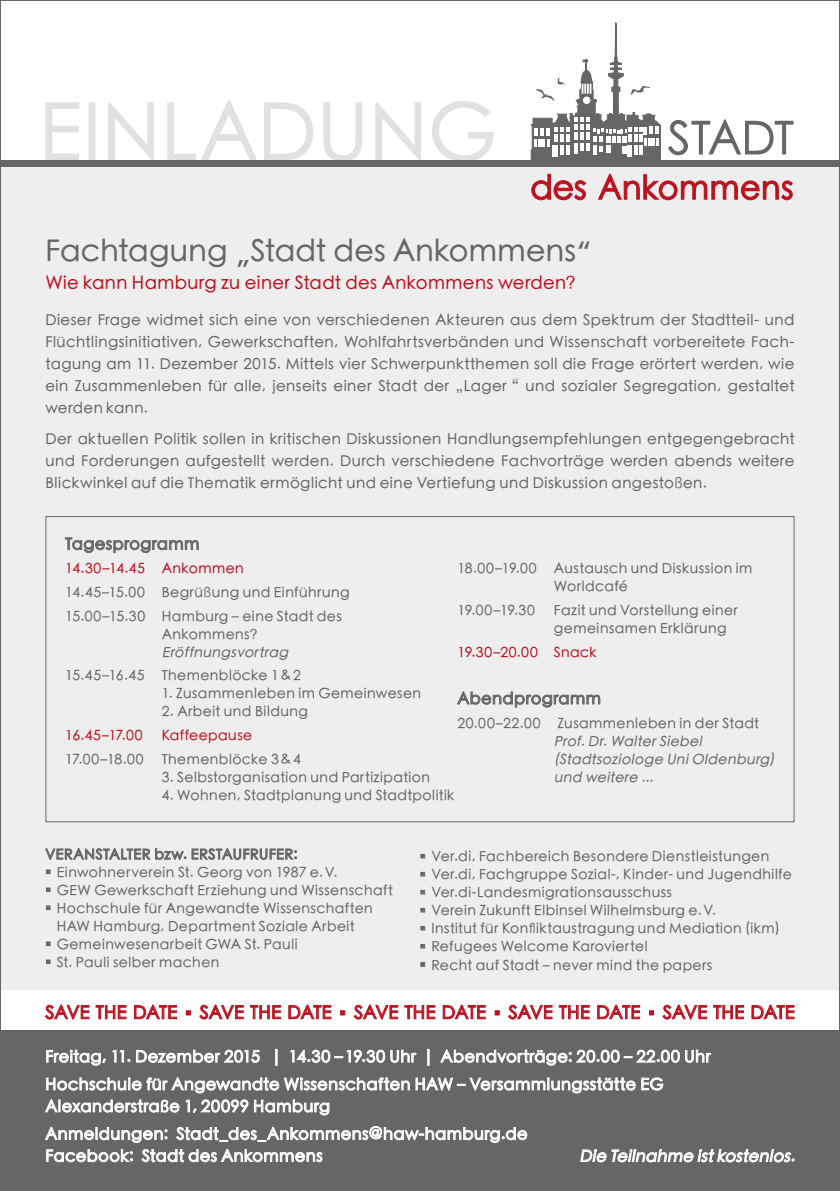
<style>
.page{position:relative;width:840px;height:1191px;background:#fff}
.page>*{position:absolute;margin:0;border:0;box-sizing:border-box;transform-origin:0 0}
.t1{font:500 30px "ST Heiti SC";letter-spacing:.005em;color:#656766}
.t2{font:500 18px "ST Heiti SC";letter-spacing:.02em;color:#be111f}
.t3{font:500 16px/27.6px "ST Heiti SC";letter-spacing:.035em;color:#fff}
.t4{font:500 16px "ST Heiti SC";letter-spacing:.04em;color:#656766}
.t5{font:italic 500 16px "ST Heiti SC";color:#fff}
.t6{font:500 15px/22px "ST Heiti SC";letter-spacing:.03em;color:#656766;text-align:justify}
.t7{font:500 14px/18px "ST Heiti SC";letter-spacing:.035em;color:#656766}
.t8{font:italic 500 14px/18px "ST Heiti SC";color:#656766}
.t9{font:500 14px "ST Heiti SC";letter-spacing:.03em;color:#be111f}
.s1{font-family:"Univers CE"}
.s2{font-size:16px}
</style>
<div class="page">
<div style="left:0;top:160px;width:839px;height:877px;background:#eee"></div>
<svg style="left:45px;top:100px;width:448px;height:60px"></svg>
<div style="left:0;top:160px;width:839px;height:7px;background:#656766"></div>
<svg style="left:668px;top:119px;width:125px;height:36px"></svg>
<svg style="left:598px;top:174px;width:194px;height:26px"></svg>
<svg style="left:531px;top:174px;width:54px;height:26px"></svg>
<svg style="left:530px;top:22px;width:130px;height:138px"></svg>
<div style="left:0;top:1029px;width:839px;height:162px;background:#656766"></div>
<svg style="left:46px;top:1049px;width:214px;height:17px"></svg>
<svg style="left:275px;top:1049px;width:2px;height:16px"></svg>
<svg style="left:290px;top:1049px;width:127px;height:14px"></svg>
<svg style="left:427px;top:1049px;width:2px;height:16px"></svg>
<svg style="left:440px;top:1049px;width:271px;height:17px"></svg>
<svg style="left:45px;top:1077px;width:618px;height:38px"></svg>
<svg style="left:45px;top:1126px;width:482px;height:36px"></svg>
<svg style="left:580px;top:1149px;width:214px;height:14px"></svg>
<svg style="left:65px;top:537px;width:134px;height:16px"></svg>
<svg style="left:457px;top:691px;width:143px;height:17px"></svg>
<div style="left:0;top:989px;width:839px;height:40px;background:#fff"></div>
<svg style="left:45px;top:1004px;width:82px;height:15px"></svg>
<svg style="left:134px;top:1004px;width:43px;height:15px"></svg>
<svg style="left:186px;top:1010px;width:5px;height:5px"></svg>
<svg style="left:199px;top:1004px;width:82px;height:15px"></svg>
<svg style="left:288px;top:1004px;width:43px;height:15px"></svg>
<svg style="left:340px;top:1010px;width:5px;height:5px"></svg>
<svg style="left:353px;top:1004px;width:45px;height:15px"></svg>
<svg style="left:404px;top:1005px;width:31px;height:14px"></svg>
<svg style="left:442px;top:1004px;width:44px;height:15px"></svg>
<svg style="left:494px;top:1010px;width:5px;height:5px"></svg>
<svg style="left:508px;top:1004px;width:44px;height:15px"></svg>
<svg style="left:558px;top:1005px;width:31px;height:14px"></svg>
<svg style="left:597px;top:1004px;width:43px;height:15px"></svg>
<svg style="left:649px;top:1010px;width:4px;height:5px"></svg>
<svg style="left:662px;top:1004px;width:82px;height:15px"></svg>
<svg style="left:751px;top:1004px;width:43px;height:15px"></svg>
<svg style="left:45px;top:848px;width:252px;height:12px"></svg>
<svg style="left:46px;top:869px;width:4px;height:5px"></svg>
<svg style="left:46px;top:887px;width:4px;height:5px"></svg>
<svg style="left:46px;top:905px;width:4px;height:5px"></svg>
<svg style="left:46px;top:941px;width:4px;height:5px"></svg>
<svg style="left:46px;top:959px;width:4px;height:5px"></svg>
<svg style="left:420px;top:854px;width:5px;height:4px"></svg>
<svg style="left:420px;top:872px;width:5px;height:4px"></svg>
<svg style="left:420px;top:890px;width:5px;height:4px"></svg>
<svg style="left:420px;top:908px;width:5px;height:4px"></svg>
<svg style="left:420px;top:926px;width:5px;height:4px"></svg>
<svg style="left:420px;top:944px;width:5px;height:4px"></svg>
<svg style="left:420px;top:962px;width:5px;height:4px"></svg>
<h1 class="t1" style="left:45px;top:235px;width:548px">Fachtagung <span class="s1">„</span>Stadt des Ankommens<span class="s1">“</span></h1>
<p class="t2" style="left:45px;top:274px;width:531px">Wie kann Hamburg zu einer Stadt des Ankommens werden?</p>
<p class="t6" style="left:45px;top:310px;width:750px">Dieser Frage widmet sich eine von verschiedenen Akteuren aus dem Spektrum der Stadtteil- und Flüchtlingsinitiativen, Gewerkschaften, Wohlfahrtsverbänden und Wissenschaft vorbereitete Fach&shy;tagung am 11. Dezember 2015. Mittels vier Schwerpunktthemen soll die Frage erörtert werden, wie ein Zusammenleben für alle, jenseits einer Stadt der „Lager“ und sozialer Segregation, gestaltet werden kann.</p>
<p class="t6" style="left:45px;top:428px;width:750px">Der aktuellen Politik sollen in kritischen Diskussionen Handlungsempfehlungen entgegengebracht und Forderungen aufgestellt werden. Durch verschiedene Fachvorträge werden abends weitere Blickwinkel auf die Thematik ermöglicht und eine Vertiefung und Diskussion angestoßen.</p>
<p class="t4" style="left:65px;top:536px;width:135px">Tagesprogramm</p>
<p class="t9" style="left:65px;top:561px;width:180px">14.30–14.45 Ankommen</p>
<p class="t7" style="left:65px;top:580px;width:285px;line-height:23.6px">14.45–15.00 Begrüßung und Einführung<br>15.00–15.30 Hamburg – eine Stadt des</p>
<p class="t7" style="left:162px;top:625px;width:97px">Ankommens?</p>
<p class="t8" style="left:162px;top:643px;width:130px">Eröffnungsvortrag</p>
<p class="t7" style="left:65px;top:667px;width:237px">15.45–16.45 Themenblöcke 1&amp;2</p>
<p class="t7" style="left:162px;top:685px;width:261px">1. Zusammenleben im Gemeinwesen</p>
<p class="t7" style="left:162px;top:703px;width:147px">2. Arbeit und Bildung</p>
<p class="t9" style="left:65px;top:728px;width:79px">16.45–17.00</p>
<p class="t9" style="left:162px;top:728px;width:92px">Kaffeepause</p>
<p class="t7" style="left:65px;top:750px;width:80px">17.00–18.00</p>
<p class="t7" style="left:162px;top:750px;width:140px">Themenblöcke 3&amp;4</p>
<p class="t7" style="left:162px;top:768px;width:270px">3. Selbstorganisation und Partizipation</p>
<p class="t7" style="left:162px;top:786px;width:294px">4. Wohnen, Stadtplanung und Stadtpolitik</p>
<p class="t7" style="left:553px;top:560px;width:200px;text-indent:-96px">18.00–19.00 Austausch und Diskussion im<br>Worldcafé</p>
<p class="t7" style="left:457px;top:601px;width:79px">19.00–19.30</p>
<p class="t7" style="left:553px;top:601px;width:186px">Fazit und Vorstellung einer gemeinsamen Erklärung</p>
<p class="t9" style="left:457px;top:645px;width:141px">19.30–20.00 Snack</p>
<p class="t4" style="left:457px;top:690px;width:145px">Abendprogramm</p>
<p class="t7" style="left:457px;top:714px;width:303px">20.00–22.00 Zusammenleben in der Stadt</p>
<p class="t8" style="left:553px;top:732px;width:224px">Prof. Dr. Walter Siebel (Stadtsoziologe Uni Oldenburg) und weitere ...</p>
<p class="t7" style="left:45px;top:845px;width:59px">Veranstalte</p>
<p class="t7" style="left:142px;top:845px;width:76px">r bzw. Erstauf</p>
<p class="t7" style="left:250px;top:845px;width:18px">rufe</p>
<p class="t7" style="left:284px;top:845px;width:14px">r:</p>
<p class="t7" style="left:45px;top:863px;width:293px"><span class="s2">▪</span> Einwohnerverein St. Georg von 1987 e.V.</p>
<p class="t7" style="left:45px;top:881px;width:348px"><span class="s2">▪</span> GEW Gewerkschaft Erziehung und Wissenschaft</p>
<p class="t7" style="left:45px;top:899px;width:329px;text-align:center"><span class="s2">▪</span> Hochschule für Angewandte Wissenschaften<br>HAW Hamburg, Department Soziale Arbeit</p>
<p class="t7" style="left:45px;top:935px;width:253px"><span class="s2">▪</span> Gemeinwesenarbeit GWA St. Pauli</p>
<p class="t7" style="left:45px;top:953px;width:175px"><span class="s2">▪</span> St. Pauli selber machen</p>
<p class="t7" style="left:420px;top:848px;width:350px"><span class="s2">▪</span> Ver.di, Fachbereich Besondere Dienstleistungen</p>
<p class="t7" style="left:420px;top:866px;width:373px"><span class="s2">▪</span> Ver.di, Fachgruppe Sozial-, Kinder- und Jugendhilfe</p>
<p class="t7" style="left:420px;top:884px;width:253px"><span class="s2">▪</span> Ver.di-Landesmigrationsausschuss</p>
<p class="t7" style="left:420px;top:902px;width:297px"><span class="s2">▪</span> Verein Zukunft Elbinsel Wilhelmsburg e.V.</p>
<p class="t7" style="left:420px;top:920px;width:361px"><span class="s2">▪</span> Institut für Konfliktaustragung und Mediation (ikm)</p>
<p class="t7" style="left:420px;top:938px;width:229px"><span class="s2">▪</span> Refugees Welcome Karoviertel</p>
<p class="t7" style="left:420px;top:956px;width:294px"><span class="s2">▪</span> Recht auf Stadt – never mind the papers</p>
<p class="t2" style="left:45px;top:1003px;width:22px">Save</p>
<p class="t2" style="left:93px;top:1003px;width:10px">the</p>
<p class="t2" style="left:133px;top:1003px;width:25px">Date</p>
<p class="t2" style="left:185px;top:1003px;width:37px">▪ Save</p>
<p class="t2" style="left:248px;top:1003px;width:10px">the</p>
<p class="t2" style="left:287px;top:1003px;width:25px">Date</p>
<p class="t2" style="left:339px;top:1003px;width:37px">▪ Save</p>
<p class="t2" style="left:402px;top:1003px;width:10px">the</p>
<p class="t2" style="left:441px;top:1003px;width:25px">Date</p>
<p class="t2" style="left:493px;top:1003px;width:37px">▪ Save</p>
<p class="t2" style="left:556px;top:1003px;width:10px">the</p>
<p class="t2" style="left:596px;top:1003px;width:25px">Date</p>
<p class="t2" style="left:648px;top:1003px;width:37px">▪ Save</p>
<p class="t2" style="left:710px;top:1003px;width:10px">the</p>
<p class="t2" style="left:750px;top:1003px;width:25px">Date</p>
<p class="t3" style="left:45px;top:1043px;width:666px">Freitag, 11. Dezember 2015 ┃ 14.30 –19.30 Uhr ┃ Abendvorträge: 20.00 – 22.00 Uhr<br>Hochschule für Angewandte Wissenschaften HAW – Versammlungsstätte EG</p>
<p class="t3" style="left:45px;top:1092px;width:483px">Alexanderstraße 1, 20099 Hamburg<br>Anmeldungen: Stadt_des_Ankommens@haw-hamburg.de</p>
<p class="t3" style="left:45px;top:1142px;width:278px">Facebook: Stadt des Ankommens</p>
<p class="t5" style="left:579px;top:1148px;width:219px">Die Teilnahme ist kostenlos.</p>
</div>
